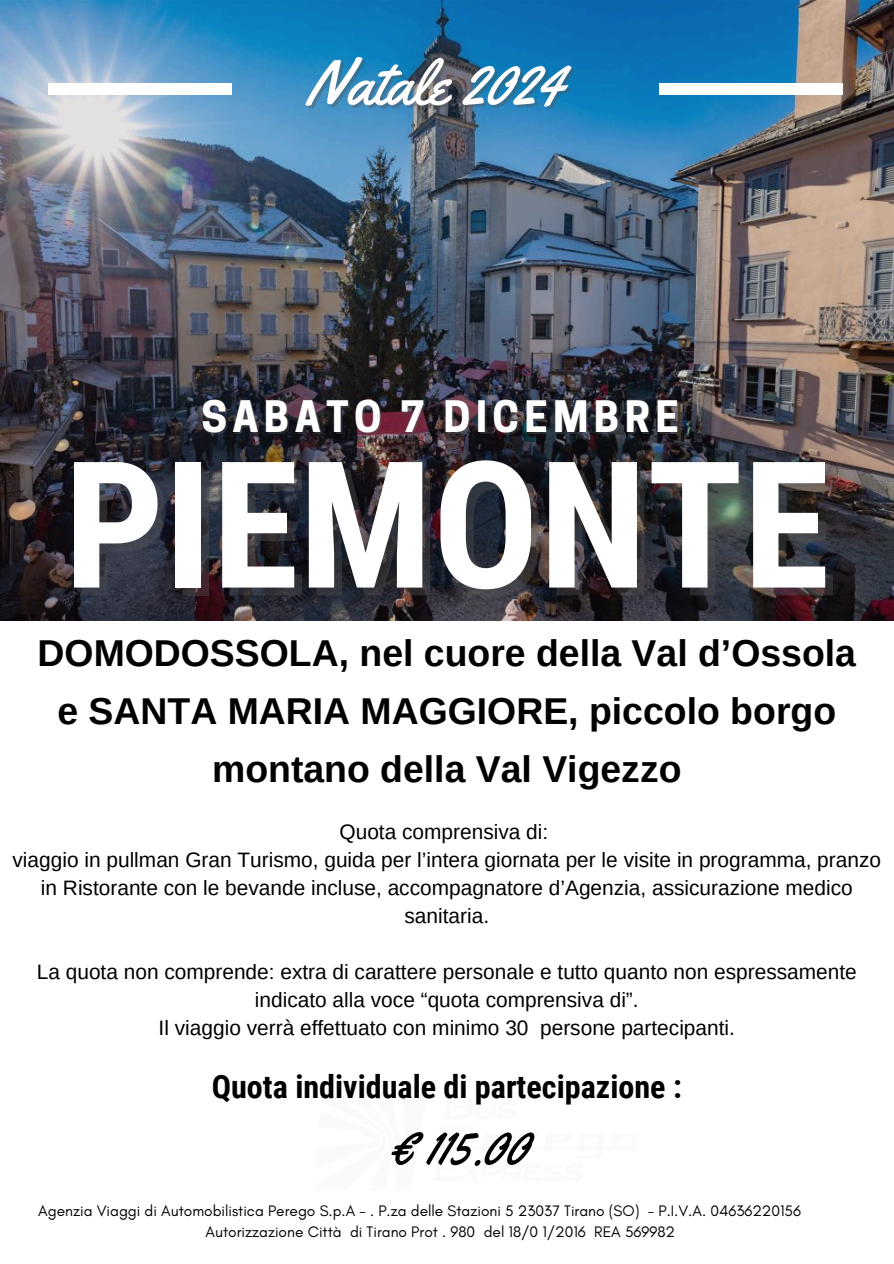
<style>
.page{position:relative;width:894px;height:1264px;background:#fff}
.page>*{position:absolute;margin:0;border:0;box-sizing:border-box;transform-origin:0 0}
.t1{font:700 176.4px "Roboto Condensed";color:#fff}
.t2{font:63.15px "Yellowtail";color:#fff}
.t3{font:52.8px "Yellowtail";color:#000}
.t4{font:700 40.65px "Cooper Hewitt";letter-spacing:.13em;color:#fff}
.t5{font:700 37.35px/58.2px "Arimo";color:#000;text-align:center}
.t6{font:700 32.1px "Roboto Condensed";color:#000}
.t7{font:20.85px/27.9px "Arimo";color:#000;text-align:center}
.t8{font:15.45px "Glacial Indifference";color:#000}
</style>
<div class="page">
<img style="left:0;top:0;width:893px;height:620px">
<div style="left:48px;top:83px;width:183px;height:12px;background:#fff"></div>
<div style="left:659px;top:83px;width:183px;height:12px;background:#fff"></div>
<p class="t2" style="left:306px;top:43px;width:259px">Natale 2024</p>
<p class="t4" style="left:201px;top:401px;width:478px">SABATO 7 DICEMBRE</p>
<p class="t1" style="left:64px;top:424px;width:766px">PIEMONTE</p>
<p class="t5" style="left:38px;top:623px;width:819px">DOMODOSSOLA, nel cuore della Val d’Ossola e SANTA MARIA MAGGIORE, piccolo borgo montano della Val Vigezzo</p>
<h6 class="t7" style="left:339px;top:818px;width:210px">Quota comprensiva di:</h6>
<p class="t7" style="left:13px;top:845px;width:869px">viaggio in pullman Gran Turismo, guida per l’intera giornata per le visite in programma, pranzo in Ristorante con le bevande incluse, accompagnatore d’Agenzia, assicurazione medico sanitaria.</p>
<h3 class="t7" style="left:37px;top:957px;width:821px">La quota non comprende: extra di carattere personale e tutto quanto non espressamente indicato alla voce “quota comprensiva di”.</h3>
<p class="t7" style="left:158px;top:1013px;width:577px">Il viaggio verrà effettuato con minimo 30 persone partecipanti.</p>
<h2 class="t6" style="left:212px;top:1067px;width:471px">Quota individuale di partecipazione :</h2>
<h4 class="t3" style="left:389px;top:1112px;width:140px">€ 115.00</h4>
<h1 class="t8" style="left:38px;top:1201px;width:764px">Agenzia Viaggi di Automobilistica Perego S.p.A - . P.za delle Stazioni 5 23037 Tirano (SO) - P.I.V.A. 04636220156</h1>
<h5 class="t8" style="left:205px;top:1222px;width:471px">Autorizzazione Città di Tirano Prot . 980 del 18/0 1/2016 REA 569982</h5>
</div>
